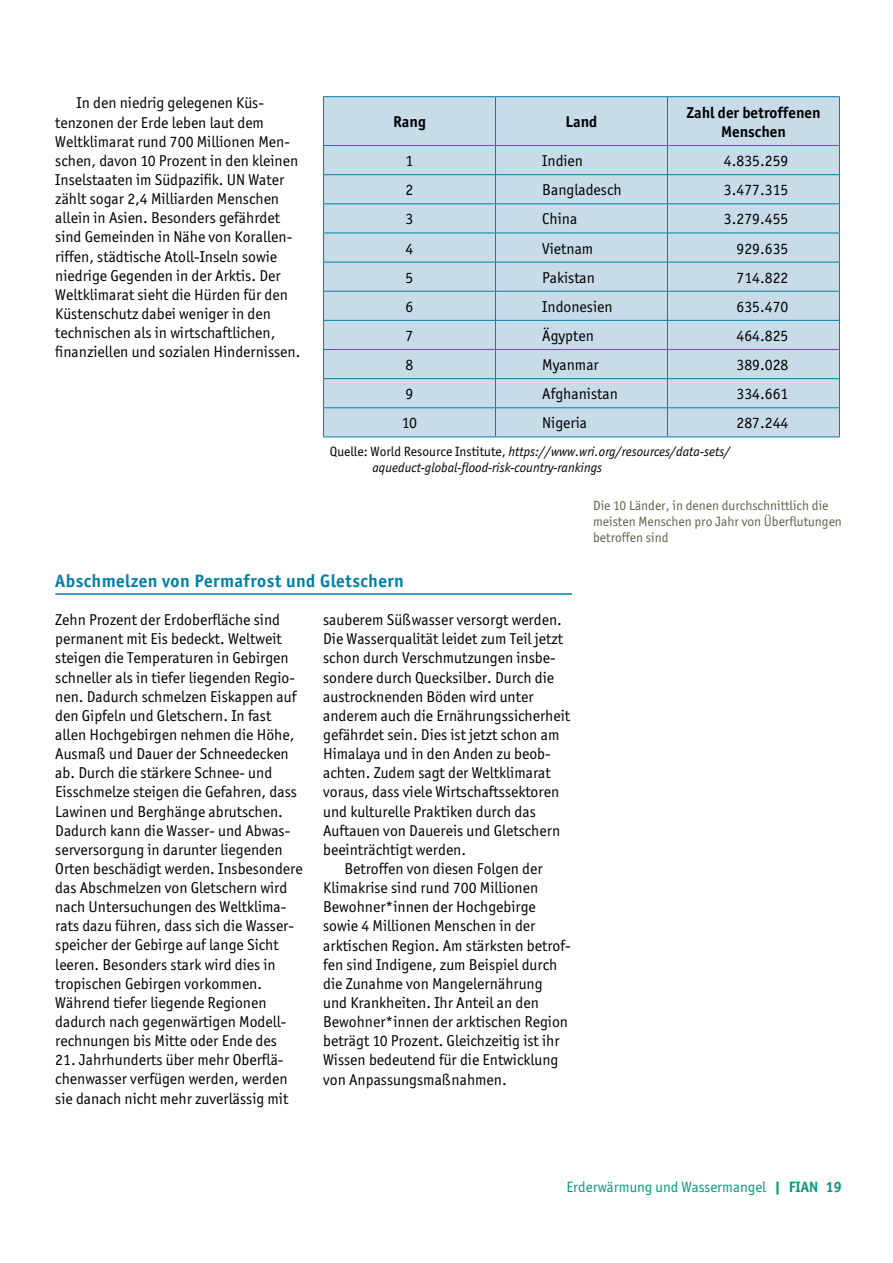
<style>
.page{position:relative;width:893px;height:1263px;background:#fff}
.page>*{position:absolute;margin:0;border:0;box-sizing:border-box;transform-origin:0 0}
.t1{font:700 18px "Officina Sans ITC";letter-spacing:.025em;color:#0080ab}
.t2{font:15.75px/19.2px "Officina Sans ITC Boo";color:#000}
.t3{font:700 15.75px/19.2px "Officina Sans ITC";color:#000;text-align:center}
.t4{font:15px "Officina Sans ITC Boo";color:#009b7a}
.t5{font:13.5px/16.2px "Officina Sans ITC Boo It";color:#000}
.t6{font:13.5px/16.2px "Officina Sans ITC Boo";color:#63604c}
.s1{font-family:"Officina Sans ITC Boo"}
.s2{font-family:"Officina Sans ITC";font-weight:700}
</style>
<div class="page">
<div style="left:324px;top:97px;width:515px;height:339px;background:#c7dbe9"></div>
<hr style="left:323px;top:96px;width:172px;height:1px;background:#0080ab">
<hr style="left:323px;top:97px;width:1px;height:48px;background:#0080ab">
<hr style="left:495px;top:96px;width:172px;height:1px;background:#0080ab">
<hr style="left:495px;top:97px;width:1px;height:48px;background:#0080ab">
<hr style="left:667px;top:96px;width:173px;height:1px;background:#0080ab">
<hr style="left:667px;top:97px;width:1px;height:48px;background:#0080ab">
<hr style="left:839px;top:97px;width:1px;height:48px;background:#0080ab">
<hr style="left:323px;top:145px;width:172px;height:1px;background:#0080ab">
<hr style="left:495px;top:145px;width:172px;height:1px;background:#0080ab">
<hr style="left:667px;top:145px;width:173px;height:1px;background:#0080ab">
<hr style="left:323px;top:174px;width:172px;height:1px;background:#0080ab">
<hr style="left:495px;top:174px;width:172px;height:1px;background:#0080ab">
<hr style="left:667px;top:174px;width:173px;height:1px;background:#0080ab">
<hr style="left:323px;top:203px;width:172px;height:1px;background:#0080ab">
<hr style="left:495px;top:203px;width:172px;height:1px;background:#0080ab">
<hr style="left:667px;top:203px;width:173px;height:1px;background:#0080ab">
<hr style="left:323px;top:233px;width:172px;height:1px;background:#0080ab">
<hr style="left:495px;top:233px;width:172px;height:1px;background:#0080ab">
<hr style="left:667px;top:233px;width:173px;height:1px;background:#0080ab">
<hr style="left:323px;top:262px;width:172px;height:1px;background:#0080ab">
<hr style="left:495px;top:262px;width:172px;height:1px;background:#0080ab">
<hr style="left:667px;top:262px;width:173px;height:1px;background:#0080ab">
<hr style="left:323px;top:291px;width:172px;height:1px;background:#0080ab">
<hr style="left:495px;top:291px;width:172px;height:1px;background:#0080ab">
<hr style="left:667px;top:291px;width:173px;height:1px;background:#0080ab">
<hr style="left:323px;top:320px;width:172px;height:1px;background:#0080ab">
<hr style="left:495px;top:320px;width:172px;height:1px;background:#0080ab">
<hr style="left:667px;top:320px;width:173px;height:1px;background:#0080ab">
<hr style="left:323px;top:349px;width:172px;height:1px;background:#0080ab">
<hr style="left:495px;top:349px;width:172px;height:1px;background:#0080ab">
<hr style="left:667px;top:349px;width:173px;height:1px;background:#0080ab">
<hr style="left:323px;top:378px;width:172px;height:1px;background:#0080ab">
<hr style="left:495px;top:378px;width:172px;height:1px;background:#0080ab">
<hr style="left:667px;top:378px;width:173px;height:1px;background:#0080ab">
<hr style="left:323px;top:407px;width:172px;height:1px;background:#0080ab">
<svg style="left:323px;top:146px;width:1px;height:290px"></svg>
<hr style="left:495px;top:407px;width:172px;height:1px;background:#0080ab">
<svg style="left:495px;top:146px;width:1px;height:290px"></svg>
<hr style="left:667px;top:407px;width:173px;height:1px;background:#0080ab">
<svg style="left:667px;top:146px;width:1px;height:290px"></svg>
<svg style="left:839px;top:146px;width:1px;height:290px"></svg>
<hr style="left:323px;top:436px;width:172px;height:1px;background:#0080ab">
<hr style="left:495px;top:436px;width:172px;height:1px;background:#0080ab">
<hr style="left:667px;top:436px;width:173px;height:1px;background:#0080ab">
<hr style="left:55px;top:593px;width:517px;height:2px;background:#0080ab">
<p class="t2" style="left:55px;top:93px;width:247px;text-indent:21px">In den niedrig gelegenen Küs&shy;tenzonen der Erde leben laut dem Weltklimarat rund 700 Millionen Men&shy;schen, davon 10 Prozent in den kleinen Inselstaaten im Südpazifik. UN Water zählt sogar 2,4 Milliarden Menschen allein in Asien. Besonders gefährdet sind Gemeinden in Nähe von Korallen&shy;riffen, städtische Atoll-Inseln sowie niedrige Gegenden in der Arktis. Der Weltklimarat sieht die Hürden für den Küstenschutz dabei weniger in den technischen als in wirtschaftlichen, finanziellen und sozialen Hindernissen.</p>
<p class="t3" style="left:393px;top:112px;width:34px">Rang</p>
<p class="t3" style="left:566px;top:112px;width:33px">Land</p>
<p class="t3" style="left:686px;top:103px;width:136px">Zahl der betroffenen<br>Menschen</p>
<p class="t2" style="left:406px;top:151px;width:9px">1</p>
<p class="t2" style="left:542px;top:151px;width:42px">Indien</p>
<p class="t2" style="left:724px;top:151px;width:66px">4.835.259</p>
<p class="t2" style="left:406px;top:180px;width:9px">2</p>
<p class="t2" style="left:542px;top:180px;width:81px">Bangladesch</p>
<p class="t2" style="left:724px;top:180px;width:66px">3.477.315</p>
<p class="t2" style="left:406px;top:209px;width:9px">3</p>
<p class="t2" style="left:542px;top:209px;width:37px">China</p>
<p class="t2" style="left:724px;top:209px;width:66px">3.279.455</p>
<p class="t2" style="left:406px;top:239px;width:9px">4</p>
<p class="t2" style="left:542px;top:239px;width:53px">Vietnam</p>
<p class="t2" style="left:736px;top:239px;width:53px">929.635</p>
<p class="t2" style="left:406px;top:268px;width:9px">5</p>
<p class="t2" style="left:542px;top:268px;width:54px">Pakistan</p>
<p class="t2" style="left:736px;top:268px;width:53px">714.822</p>
<p class="t2" style="left:406px;top:297px;width:9px">6</p>
<p class="t2" style="left:542px;top:297px;width:72px">Indonesien</p>
<p class="t2" style="left:736px;top:297px;width:53px">635.470</p>
<p class="t2" style="left:406px;top:326px;width:9px">7</p>
<p class="t2" style="left:542px;top:326px;width:53px">Ägypten</p>
<p class="t2" style="left:736px;top:326px;width:53px">464.825</p>
<p class="t2" style="left:406px;top:355px;width:9px">8</p>
<p class="t2" style="left:542px;top:355px;width:58px">Myanmar</p>
<p class="t2" style="left:736px;top:355px;width:53px">389.028</p>
<p class="t2" style="left:406px;top:384px;width:9px">9</p>
<p class="t2" style="left:542px;top:384px;width:77px">Afghanistan</p>
<p class="t2" style="left:736px;top:384px;width:53px">334.661</p>
<p class="t2" style="left:402px;top:413px;width:17px">10</p>
<p class="t2" style="left:542px;top:413px;width:46px">Nigeria</p>
<p class="t2" style="left:736px;top:413px;width:53px">287.244</p>
<p class="t5" style="left:372px;top:443px;width:359px;text-indent:-43px"><span class="s1">Quelle: World Resource Institute,</span> https://www.wri.org/resources/data-sets/ aqueduct-global-flood-risk-country-rankings</p>
<p class="t6" style="left:593px;top:497px;width:250px">Die 10 Länder, in denen durchschnittlich die meisten Menschen pro Jahr von Überflutungen betroffen sind</p>
<p class="t1" style="left:55px;top:569px;width:350px">Abschmelzen von Permafrost und Gletschern</p>
<p class="t2" style="left:55px;top:610px;width:249px">Zehn Prozent der Erdoberfläche sind permanent mit Eis bedeckt. Weltweit steigen die Temperaturen in Gebirgen schneller als in tiefer liegenden Regio&shy;nen. Dadurch schmelzen Eiskappen auf den Gipfeln und Gletschern. In fast allen Hochgebirgen nehmen die Höhe, Ausmaß und Dauer der Schneedecken ab. Durch die stärkere Schnee- und Eisschmelze steigen die Gefahren, dass Lawinen und Berghänge abrutschen.<br>Dadurch kann die Wasser- und Abwas&shy;serversorgung in darunter liegenden Orten beschädigt werden. Insbesondere das Abschmelzen von Gletschern wird nach Untersuchungen des Weltklima&shy;rats dazu führen, dass sich die Wasser&shy;speicher der Gebirge auf lange Sicht leeren. Besonders stark wird dies in tropischen Gebirgen vorkommen.<br>Während tiefer liegende Regionen dadurch nach gegenwärtigen Modell&shy;rechnungen bis Mitte oder Ende des</p>
<p class="t2" style="left:55px;top:1050px;width:234px">21. Jahrhunderts über mehr Oberflä&shy;chenwasser verfügen werden, werden sie danach nicht mehr zuverlässig mit</p>
<p class="t2" style="left:323px;top:610px;width:240px">sauberem Süßwasser versorgt werden.</p>
<p class="t2" style="left:323px;top:629px;width:241px">Die Wasserqualität leidet zum Teil jetzt</p>
<p class="t2" style="left:323px;top:648px;width:234px">schon durch Verschmutzungen insbe-</p>
<p class="t2" style="left:323px;top:668px;width:232px">sondere durch Quecksilber. Durch die</p>
<p class="t2" style="left:323px;top:687px;width:212px">austrocknenden Böden wird unter</p>
<p class="t2" style="left:323px;top:706px;width:248px">anderem auch die Ernährungssicherheit</p>
<p class="t2" style="left:323px;top:725px;width:238px">gefährdet sein. Dies ist jetzt schon am</p>
<p class="t2" style="left:323px;top:744px;width:229px">Himalaya und in den Anden zu beob-</p>
<p class="t2" style="left:323px;top:763px;width:229px">achten. Zudem sagt der Weltklimarat</p>
<p class="t2" style="left:323px;top:782px;width:238px">voraus, dass viele Wirtschaftssektoren</p>
<p class="t2" style="left:323px;top:801px;width:214px">und kulturelle Praktiken durch das</p>
<p class="t2" style="left:323px;top:821px;width:239px">Auftauen von Dauereis und Gletschern</p>
<p class="t2" style="left:323px;top:840px;width:144px">beeinträchtigt werden.</p>
<p class="t2" style="left:344px;top:859px;width:200px">Betroffen von diesen Folgen der</p>
<p class="t2" style="left:323px;top:878px;width:217px">Klimakrise sind rund 700 Millionen</p>
<p class="t2" style="left:323px;top:897px;width:214px">Bewohner*innen der Hochgebirge</p>
<p class="t2" style="left:323px;top:916px;width:214px">sowie 4 Millionen Menschen in der</p>
<p class="t2" style="left:323px;top:935px;width:249px">arktischen Region. Am stärksten betrof-</p>
<p class="t2" style="left:323px;top:955px;width:236px">fen sind Indigene, zum Beispiel durch</p>
<p class="t2" style="left:323px;top:974px;width:221px">die Zunahme von Mangelernährung</p>
<p class="t2" style="left:323px;top:993px;width:217px">und Krankheiten. Ihr Anteil an den</p>
<p class="t2" style="left:323px;top:1012px;width:246px">Bewohner*innen der arktischen Region</p>
<p class="t2" style="left:323px;top:1031px;width:238px">beträgt 10 Prozent. Gleichzeitig ist ihr</p>
<p class="t2" style="left:323px;top:1050px;width:237px">Wissen bedeutend für die Entwicklung</p>
<p class="t2" style="left:323px;top:1069px;width:185px">von Anpassungsmaßnahmen.</p>
<p class="t4" style="left:566px;top:1178px;width:277px">Erderwärmung und Wassermangel <span class="s2">| FIAN 19</span></p>
</div>
